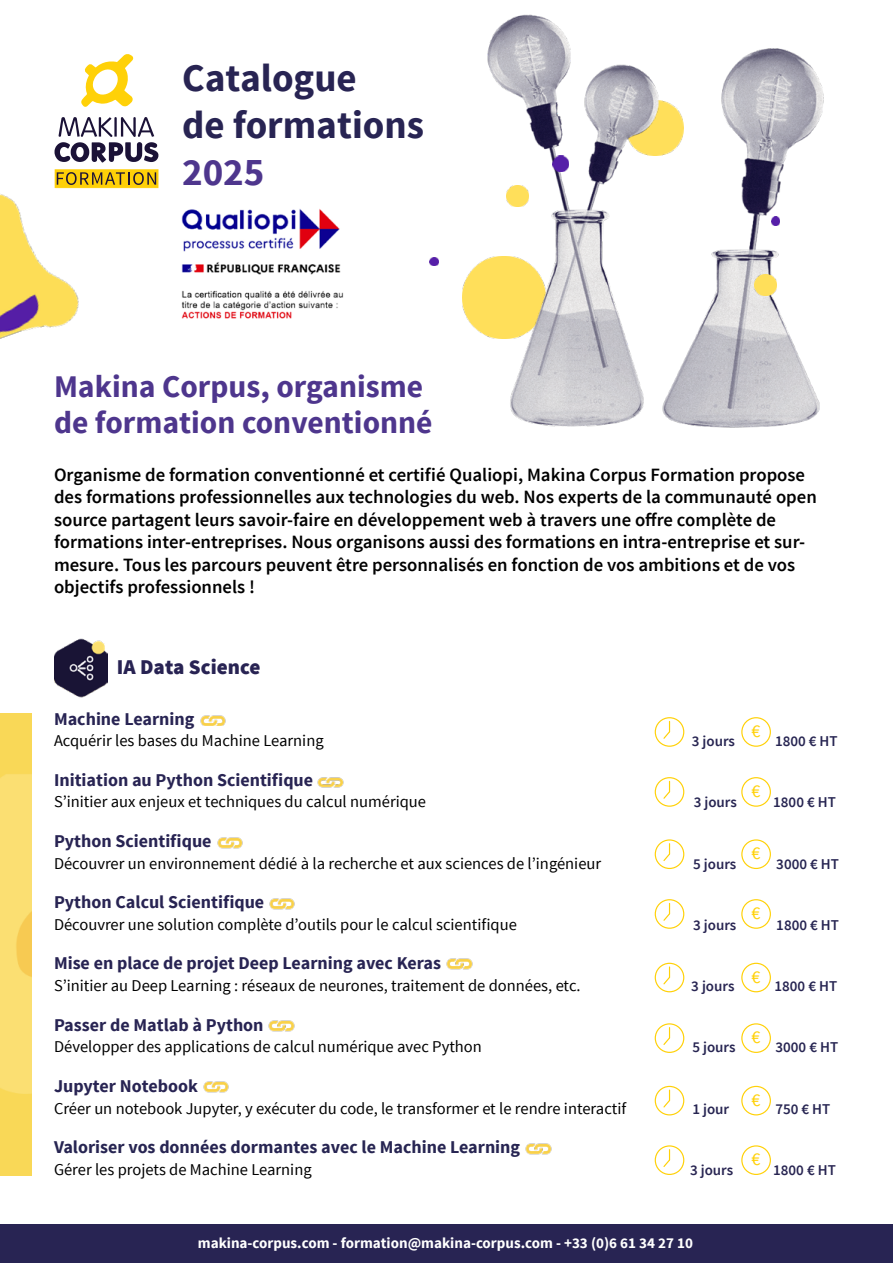
<style>
.page{position:relative;width:893px;height:1263px;background:#fff}
.page>*{position:absolute;margin:0;border:0;box-sizing:border-box;transform-origin:0 0}
.t1{font:700 39px/46.8px "Source Sans Pro";color:#282453}
.t2{font:700 39px "Source Sans Pro";color:#4e368d}
.t3{font:700 31.5px/36px "Source Sans Pro";color:#4e368d}
.t4{font:900 21px "Source Sans Pro";color:#282353}
.t5{font:600 18.75px/22.5px "Source Sans Pro";color:#000}
.t6{font:700 18px "Source Sans Pro";color:#282453}
.t7{font:700 18px "Source Sans Pro";color:#272552}
.t8{font:17.85px "Source Sans Pro";color:#ffd108}
.t9{font:16.5px "Source Sans Pro";color:#000}
.t10{font:600 15px "Source Sans Pro";color:#272552}
.t11{font:700 15px "Source Sans Pro";color:#fff}
.t12{font:600 15px "Source Sans Pro";color:#282552}
</style>
<div class="page">
<div style="left:0;top:1225px;width:893px;height:38px;background:#282453"></div>
<img style="left:463px;top:260px;width:21px;height:75px">
<img style="left:484px;top:14px;width:340px;height:414px">
<img style="left:553px;top:156px;width:15px;height:15px">
<svg style="left:429px;top:257px;width:9px;height:9px"></svg>
<svg style="left:771px;top:216px;width:9px;height:9px"></svg>
<img style="left:755px;top:274px;width:22px;height:21px">
<img style="left:506px;top:186px;width:22px;height:21px">
<svg style="left:55px;top:117px;width:103px;height:45px"></svg>
<svg style="left:81px;top:54px;width:53px;height:53px"></svg>
<svg style="left:109px;top:169px;width:50px;height:20px"></svg>
<img style="left:0;top:148px;width:109px;height:191px">
<div style="left:655px;top:717px;width:29px;height:30px;border:1px solid #ffd108;border-radius:50%"></div>
<svg style="left:663px;top:721px;width:8px;height:18px"></svg>
<div style="left:741px;top:717px;width:30px;height:30px;border:1px solid #ffd108;border-radius:50%"></div>
<div style="left:655px;top:777px;width:29px;height:30px;border:1px solid #ffd108;border-radius:50%"></div>
<svg style="left:663px;top:781px;width:8px;height:18px"></svg>
<div style="left:741px;top:777px;width:30px;height:30px;border:1px solid #ffd108;border-radius:50%"></div>
<div style="left:655px;top:839px;width:29px;height:30px;border:1px solid #ffd108;border-radius:50%"></div>
<svg style="left:663px;top:844px;width:8px;height:17px"></svg>
<div style="left:741px;top:839px;width:30px;height:30px;border:1px solid #ffd108;border-radius:50%"></div>
<img style="left:54px;top:638px;width:54px;height:60px">
<div style="left:655px;top:899px;width:29px;height:30px;border:1px solid #ffd108;border-radius:50%"></div>
<svg style="left:663px;top:903px;width:8px;height:18px"></svg>
<div style="left:741px;top:899px;width:30px;height:30px;border:1px solid #ffd108;border-radius:50%"></div>
<div style="left:655px;top:963px;width:29px;height:29px;border:1px solid #ffd108;border-radius:50%"></div>
<svg style="left:663px;top:967px;width:8px;height:18px"></svg>
<div style="left:741px;top:963px;width:30px;height:29px;border:1px solid #ffd108;border-radius:50%"></div>
<div style="left:655px;top:1023px;width:29px;height:30px;border:1px solid #ffd108;border-radius:50%"></div>
<svg style="left:663px;top:1027px;width:8px;height:18px"></svg>
<div style="left:741px;top:1023px;width:30px;height:30px;border:1px solid #ffd108;border-radius:50%"></div>
<div style="left:655px;top:1086px;width:29px;height:29px;border:1px solid #ffd108;border-radius:50%"></div>
<svg style="left:663px;top:1090px;width:8px;height:18px"></svg>
<div style="left:741px;top:1086px;width:30px;height:29px;border:1px solid #ffd108;border-radius:50%"></div>
<img style="left:0;top:713px;width:31px;height:462px">
<img style="left:200px;top:715px;width:25px;height:11px">
<img style="left:318px;top:777px;width:25px;height:11px">
<img style="left:217px;top:838px;width:26px;height:10px">
<img style="left:446px;top:959px;width:26px;height:11px">
<img style="left:269px;top:1020px;width:26px;height:11px">
<img style="left:203px;top:1082px;width:26px;height:11px">
<img style="left:526px;top:1143px;width:25px;height:11px">
<img style="left:269px;top:898px;width:26px;height:11px">
<div style="left:655px;top:1145px;width:29px;height:30px;border:1px solid #ffd108;border-radius:50%"></div>
<svg style="left:663px;top:1150px;width:8px;height:17px"></svg>
<div style="left:741px;top:1145px;width:30px;height:30px;border:1px solid #ffd108;border-radius:50%"></div>
<img style="left:181px;top:209px;width:163px;height:110px">
<h1 class="t1" style="left:182px;top:56px;width:243px">Catalogue<br>de formations</h1>
<h1 class="t2" style="left:182px;top:147px;width:84px">2025</h1>
<h2 class="t3" style="left:54px;top:369px;width:380px">Makina Corpus, organisme de formation conventionné</h2>
<p class="t5" style="left:54px;top:464px;width:764px">Organisme de formation conventionné et certifié Qualiopi, Makina Corpus Formation propose des formations professionnelles aux technologies du web. Nos experts de la communauté open source partagent leurs savoir-faire en développement web à travers une offre complète de formations inter-entreprises. Nous organisons aussi des formations en intra-entreprise et sur&shy;mesure. Tous les parcours peuvent être personnalisés en fonction de vos ambitions et de vos objectifs professionnels !</p>
<p class="t4" style="left:117px;top:654px;width:145px">IA Data Science</p>
<p class="t6" style="left:54px;top:707px;width:142px">Machine Learning</p>
<p class="t9" style="left:54px;top:730px;width:271px">Acquérir les bases du Machine Learning</p>
<p class="t10" style="left:692px;top:732px;width:45px">3 jours</p>
<p class="t10" style="left:775px;top:732px;width:64px">1800 € HT</p>
<p class="t6" style="left:54px;top:768px;width:261px">Initiation au Python Scientifique</p>
<p class="t9" style="left:54px;top:792px;width:374px">S’initier aux enjeux et techniques du calcul numérique</p>
<p class="t10" style="left:694px;top:793px;width:45px">3 jours</p>
<p class="t10" style="left:773px;top:793px;width:64px">1800 € HT</p>
<p class="t6" style="left:54px;top:829px;width:159px">Python Scientifique</p>
<p class="t9" style="left:54px;top:853px;width:549px">Découvrer un environnement dédié à la recherche et aux sciences de l’ingénieur</p>
<p class="t12" style="left:693px;top:854px;width:45px">5 jours</p>
<p class="t10" style="left:776px;top:854px;width:64px">3000 € HT</p>
<p class="t6" style="left:54px;top:891px;width:212px">Python Calcul Scientifique</p>
<p class="t9" style="left:54px;top:914px;width:464px">Découvrer une solution complète d’outils pour le calcul scientifique</p>
<p class="t12" style="left:693px;top:915px;width:45px">3 jours</p>
<p class="t10" style="left:776px;top:915px;width:64px">1800 € HT</p>
<p class="t6" style="left:54px;top:952px;width:389px">Mise en place de projet Deep Learning avec Keras</p>
<p class="t9" style="left:54px;top:975px;width:528px">S’initier au Deep Learning : réseaux de neurones, traitement de données, etc.</p>
<p class="t12" style="left:691px;top:977px;width:45px">3 jours</p>
<p class="t10" style="left:774px;top:977px;width:64px">1800 € HT</p>
<p class="t6" style="left:54px;top:1013px;width:211px">Passer de Matlab à Python</p>
<p class="t9" style="left:54px;top:1036px;width:429px">Développer des applications de calcul numérique avec Python</p>
<p class="t10" style="left:692px;top:1038px;width:45px">5 jours</p>
<p class="t10" style="left:775px;top:1038px;width:64px">3000 € HT</p>
<p class="t6" style="left:54px;top:1074px;width:145px">Jupyter Notebook</p>
<p class="t9" style="left:54px;top:1098px;width:574px">Créer un notebook Jupyter, y exécuter du code, le transformer et le rendre interactif</p>
<p class="t10" style="left:692px;top:1099px;width:38px">1 jour</p>
<p class="t10" style="left:775px;top:1099px;width:56px">750 € HT</p>
<p class="t7" style="left:54px;top:1135px;width:468px">Valoriser vos données dormantes avec le Machine Learning</p>
<p class="t9" style="left:54px;top:1159px;width:259px">Gérer les projets de Machine Learning</p>
<p class="t12" style="left:690px;top:1160px;width:45px">3 jours</p>
<p class="t12" style="left:773px;top:1160px;width:64px">1800 € HT</p>
<p class="t8" style="left:751px;top:720px;width:10px">€</p>
<p class="t8" style="left:751px;top:780px;width:10px">€</p>
<p class="t8" style="left:751px;top:842px;width:10px">€</p>
<p class="t8" style="left:751px;top:902px;width:10px">€</p>
<p class="t8" style="left:751px;top:966px;width:10px">€</p>
<p class="t8" style="left:751px;top:1026px;width:10px">€</p>
<p class="t8" style="left:751px;top:1089px;width:10px">€</p>
<p class="t8" style="left:751px;top:1148px;width:10px">€</p>
<p class="t11" style="left:198px;top:1233px;width:497px">makina-corpus.com - formation@makina-corpus.com - +33 (0)6 61 34 27 10</p>
</div>
